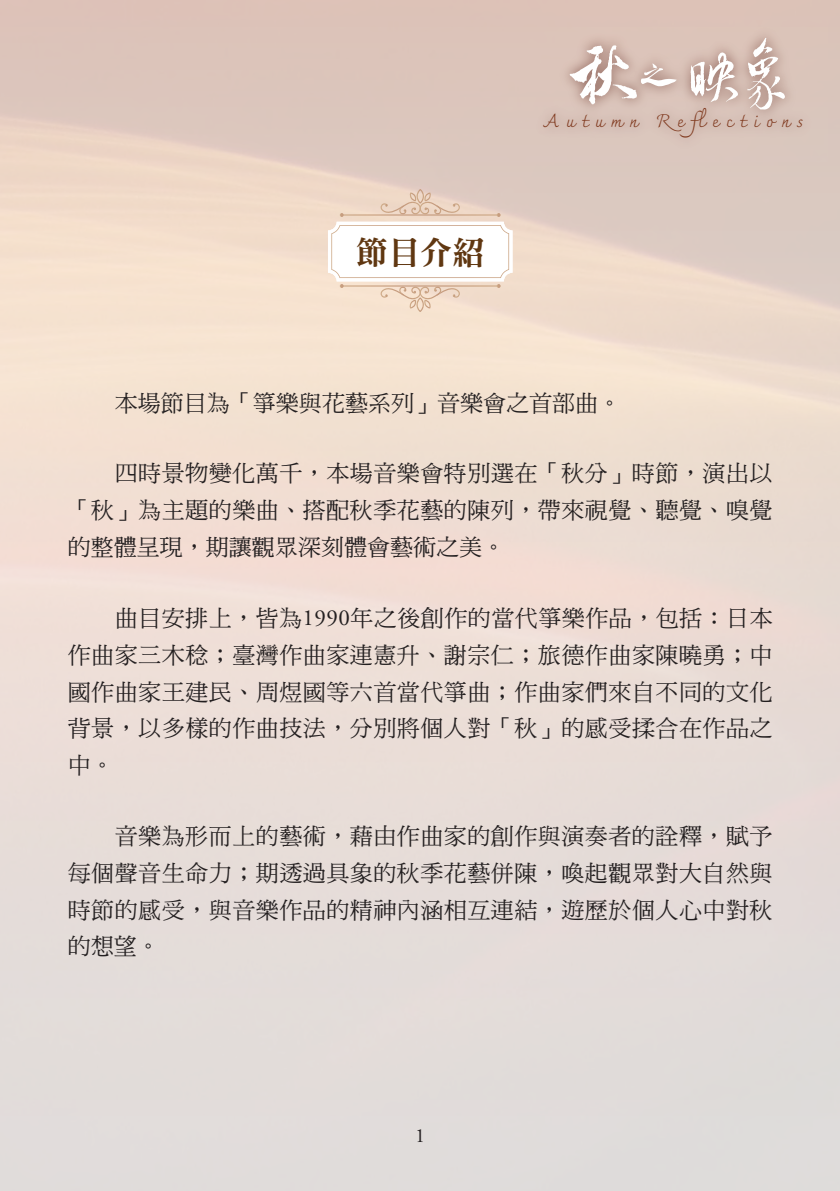
<style>
.page{position:relative;width:840px;height:1191px;background:#fff}
.page>*{position:absolute;margin:0;border:0;box-sizing:border-box;transform-origin:0 0}
.t1{font:32.2px "DFN Ming W9 WIN BF";color:#603711}
.t2{font:23px/36.8px "DF Ming W5 WIN BF";letter-spacing:.02em;color:#231f20;text-align:justify}
.t3{font:23px "DF Ming W5 WIN BF";color:#231f20}
.t4{font:20px "Adobe Garamond Pro";color:#231f20}
.t5{font:18px "Charmonman";letter-spacing:.4em;color:#803a1f}
.s1{font-family:"Adobe Garamond Pro"}
</style>
<div class="page">
<svg style="left:747px;top:38px;width:37px;height:72px"></svg>
<svg style="left:690px;top:52px;width:47px;height:50px"></svg>
<svg style="left:569px;top:45px;width:107px;height:59px"></svg>
<svg style="left:328px;top:189px;width:184px;height:123px"></svg>
<p class="t1" style="left:355px;top:236px;width:130px">節目介紹</p>
<p class="t5" style="left:544px;top:111px;width:260px">Autumn Reflections</p>
<p class="t3" style="left:115px;top:391px;width:507px">本場節目為「箏樂與花藝系列」音樂會之首部曲。</p>
<p class="t2" style="left:68px;top:455px;width:706px;text-indent:47px">四時景物變化萬千，本場音樂會特別選在「秋分」時節，演出以「秋」為主題的樂曲、搭配秋季花藝的陳列，帶來視覺、聽覺、嗅覺的整體呈現，期讓觀眾深刻體會藝術之美。</p>
<p class="t2" style="left:68px;top:599px;width:706px;text-indent:47px">曲目安排上，皆為<span class="s1">1990</span>年之後創作的當代箏樂作品，包括：日本作曲家三木稔；臺灣作曲家連憲升、謝宗仁；旅德作曲家陳曉勇；中國作曲家王建民、周煜國等六首當代箏曲；作曲家們來自不同的文化背景，以多樣的作曲技法，分別將個人對「秋」的感受揉合在作品之中。</p>
<p class="t2" style="left:68px;top:817px;width:706px;text-indent:47px">音樂為形而上的藝術，藉由作曲家的創作與演奏者的詮釋，賦予每個聲音生命力；期透過具象的秋季花藝併陳，喚起觀眾對大自然與時節的感受，與音樂作品的精神內涵相互連結，遊歷於個人心中對秋的想望。</p>
<p class="t4" style="left:415px;top:1123px;width:11px">1</p>
</div>
